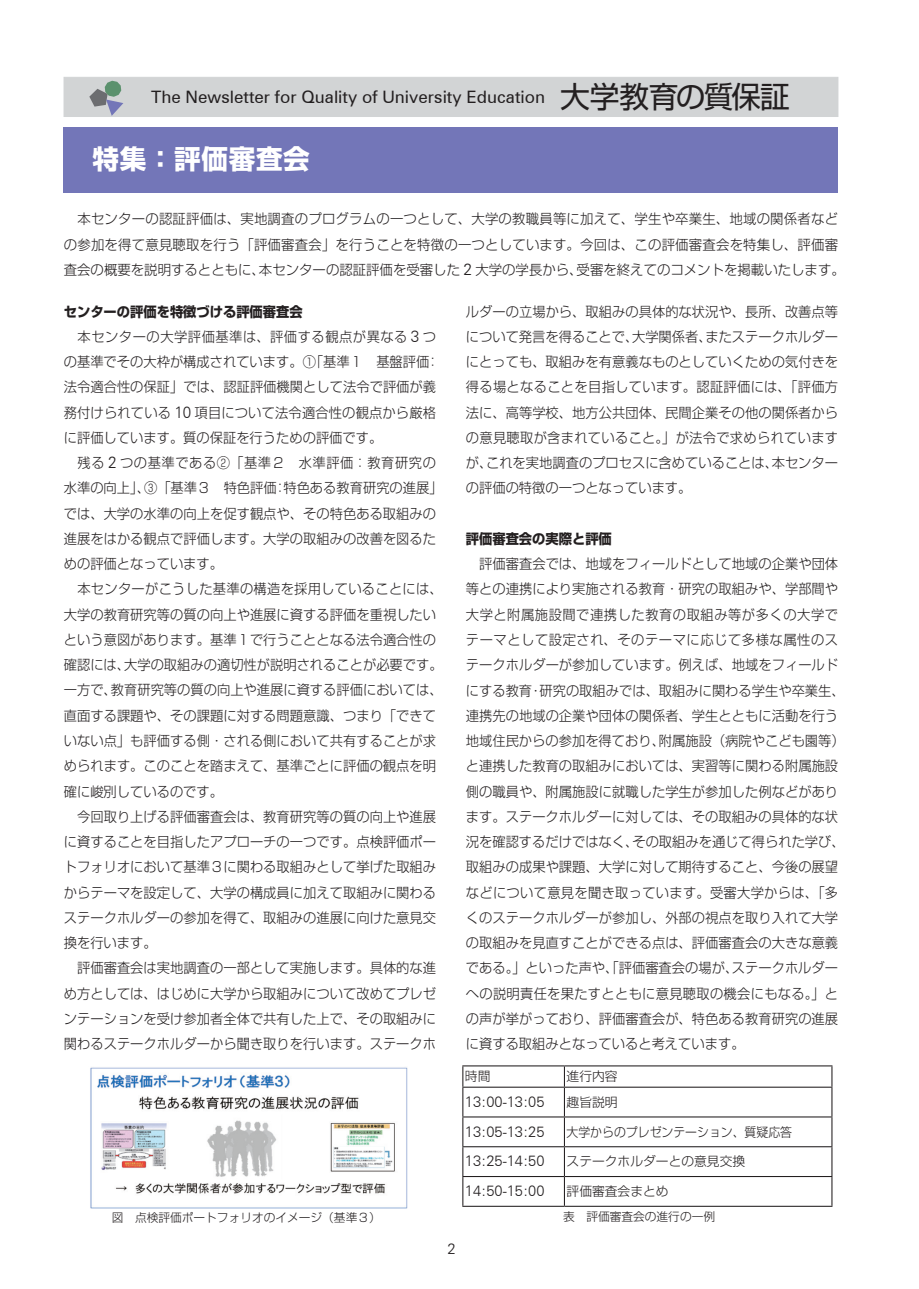
<style>
.page{position:relative;width:919px;height:1289px;background:#fff}
.page>*{position:absolute;margin:0;border:0;box-sizing:border-box;transform-origin:0 0}
.t1{font:700 26.55px "Shin Go Pro";letter-spacing:.025em;color:#fff}
.t2{font:17.1px "Zurich BT";color:#231f20}
.t3{font:300 14.7px "Zurich BT";color:#231f20}
.t4{font:300 13.8px/25.2px "Shin Go Pro";color:#231f20;scale:.96 1}
.t5{font:300 13.8px/25.2px "Shin Go Pro";color:#231f20}
.t6{font:700 13.8px "Shin Go Pro";color:#231f20;scale:.96 1}
.t7{font:300 12.75px "Shin Go Pro";color:#231f20}
.t8{font:300 12.75px "Shin Go Pro";color:#231f20;scale:.93 1}
.t9{font:300 11.7px "Shin Go Pro";color:#231f20}
.s1{font-family:"Shin Go Pro";font-size:29.7px}
.s2{font-family:"Zurich BT";font-size:15.9px}
.s3{font-weight:700}
</style>
<div class="page">
<div style="left:64px;top:77px;width:774px;height:40px;background:#d2d4d5"></div>
<svg style="left:89px;top:81px;width:34px;height:35px"></svg>
<div style="left:64px;top:127px;width:774px;height:65px;background:#7376b8"></div>
<img style="left:90px;top:1067px;width:318px;height:142px">
<hr style="left:462px;top:1116px;width:102px;height:1px;background:#231f20">
<hr style="left:564px;top:1116px;width:268px;height:1px;background:#231f20">
<hr style="left:462px;top:1146px;width:102px;height:1px;background:#231f20">
<hr style="left:564px;top:1146px;width:268px;height:1px;background:#231f20">
<hr style="left:462px;top:1175px;width:102px;height:1px;background:#231f20">
<hr style="left:564px;top:1175px;width:268px;height:1px;background:#231f20">
<svg style="left:564px;top:1066px;width:1px;height:139px"></svg>
<hr style="left:462px;top:1205px;width:102px;height:1px;background:#231f20">
<hr style="left:564px;top:1205px;width:268px;height:1px;background:#231f20">
<hr style="left:462px;top:1065px;width:102px;height:1px;background:#231f20">
<hr style="left:564px;top:1065px;width:268px;height:1px;background:#231f20">
<hr style="left:462px;top:1086px;width:102px;height:1px;background:#231f20">
<hr style="left:564px;top:1086px;width:268px;height:1px;background:#231f20">
<svg style="left:462px;top:1066px;width:1px;height:139px"></svg>
<svg style="left:831px;top:1066px;width:1px;height:139px"></svg>
<p class="t2" style="left:151px;top:87px;width:640px">The Newsletter for Quality of University Education <span class="s1">大学教育の質保証</span></p>
<h1 class="t1" style="left:92px;top:138px;width:219px">特集：評価審査会</h1>
<p class="t5" style="left:64px;top:205px;width:782px">　本センターの認証評価は、実地調査のプログラムの一つとして、大学の教職員等に加えて、学生や卒業生、地域の関係者などの参加を得て意見聴取を行う「評価審査会」を行うことを特徴の一つとしています。今回は、この評価審査会を特集し、評価審査会の概要を説明するとともに、本センターの認証評価を受審した <span class="s2">2</span> 大学の学長から、受審を終えてのコメントを掲載いたします。</p>
<p class="t4" style="left:64px;top:297px;width:396px"><span class="s3">センターの評価を特徴づける評価審査会<br></span>　本センターの大学評価基準は、評価する観点が異なる <span class="s2">3</span> つの基準でその大枠が構成されています。①「基準１　基盤評価：法令適合性の保証」では、認証評価機関として法令で評価が義務付けられている <span class="s2">10</span> 項目について法令適合性の観点から厳格に評価しています。質の保証を行うための評価です。<br>　残る <span class="s2">2</span> つの基準である②「基準２　水準評価：教育研究の水準の向上」、③「基準３　特色評価：特色ある教育研究の進展」では、大学の水準の向上を促す観点や、その特色ある取組みの進展をはかる観点で評価します。大学の取組みの改善を図るための評価となっています。<br>　本センターがこうした基準の構造を採用していることには、大学の教育研究等の質の向上や進展に資する評価を重視したいという意図があります。基準１で行うこととなる法令適合性の確認には、大学の取組みの適切性が説明されることが必要です。一方で、教育研究等の質の向上や進展に資する評価においては、直面する課題や、その課題に対する問題意識、つまり「できていない点」も評価する側・される側において共有することが求められます。このことを踏まえて、基準ごとに評価の観点を明確に峻別しているのです。<br>　今回取り上げる評価審査会は、教育研究等の質の向上や進展に資することを目指したアプローチの一つです。点検評価ポートフォリオにおいて基準３に関わる取組みとして挙げた取組みからテーマを設定して、大学の構成員に加えて取組みに関わるステークホルダーの参加を得て、取組みの進展に向けた意見交換を行います。<br>　評価審査会は実地調査の一部として実施します。具体的な進め方としては、はじめに大学から取組みについて改めてプレゼンテーションを受け参加者全体で共有した上で、その取組みに関わるステークホルダーから聞き取りを行います。ステークホ</p>
<p class="t4" style="left:466px;top:297px;width:389px;text-align:justify">ルダーの立場から、取組みの具体的な状況や、長所、改善点等について発言を得ることで、大学関係者、またステークホルダーにとっても、取組みを有意義なものとしていくための気付きを得る場となることを目指しています。認証評価には、「評価方法に、高等学校、地方公共団体、民間企業その他の関係者からの意見聴取が含まれていること。」が法令で求められていますが、これを実地調査のプロセスに含めていることは、本センターの評価の特徴の一つとなっています。</p>
<p class="t6" style="left:466px;top:528px;width:154px">評価審査会の実際と評価</p>
<p class="t4" style="left:466px;top:549px;width:396px">　評価審査会では、地域をフィールドとして地域の企業や団体等との連携により実施される教育・研究の取組みや、学部間や大学と附属施設間で連携した教育の取組み等が多くの大学でテーマとして設定され、そのテーマに応じて多様な属性のステークホルダーが参加しています。例えば、地域をフィールドにする教育・研究の取組みでは、取組みに関わる学生や卒業生、連携先の地域の企業や団体の関係者、学生とともに活動を行う地域住民からの参加を得ており、附属施設（病院やこども園等）と連携した教育の取組みにおいては、実習等に関わる附属施設側の職員や、附属施設に就職した学生が参加した例などがあります。ステークホルダーに対しては、その取組みの具体的な状況を確認するだけではなく、その取組みを通じて得られた学び、取組みの成果や課題、大学に対して期待すること、今後の展望などについて意見を聞き取っています。受審大学からは、「多くのステークホルダーが参加し、外部の視点を取り入れて大学の取組みを見直すことができる点は、評価審査会の大きな意義である。」といった声や、「評価審査会の場が、ステークホルダーへの説明責任を果たすとともに意見聴取の機会にもなる。」との声が挙がっており、評価審査会が、特色ある教育研究の進展に資する取組みとなっていると考えています。</p>
<p class="t9" style="left:112px;top:1207px;width:270px">図　点検評価ポートフォリオのイメージ（基準３）</p>
<p class="t3" style="left:447px;top:1240px;width:10px">2</p>
<p class="t7" style="left:465px;top:1066px;width:27px">時間</p>
<p class="t7" style="left:566px;top:1066px;width:53px">進行内容</p>
<p class="t3" style="left:465px;top:1092px;width:81px">13:00-13:05</p>
<p class="t7" style="left:566px;top:1091px;width:53px">趣旨説明</p>
<p class="t3" style="left:465px;top:1122px;width:81px">13:05-13:25</p>
<p class="t8" style="left:566px;top:1121px;width:244px">大学からのプレゼンテーション、質疑応答</p>
<p class="t3" style="left:465px;top:1152px;width:81px">13:25-14:50</p>
<p class="t7" style="left:566px;top:1151px;width:180px">ステークホルダーとの意見交換</p>
<p class="t3" style="left:465px;top:1182px;width:81px">14:50-15:00</p>
<p class="t7" style="left:566px;top:1180px;width:104px">評価審査会まとめ</p>
<p class="t9" style="left:563px;top:1207px;width:154px">表　評価審査会の進行の一例</p>
</div>
